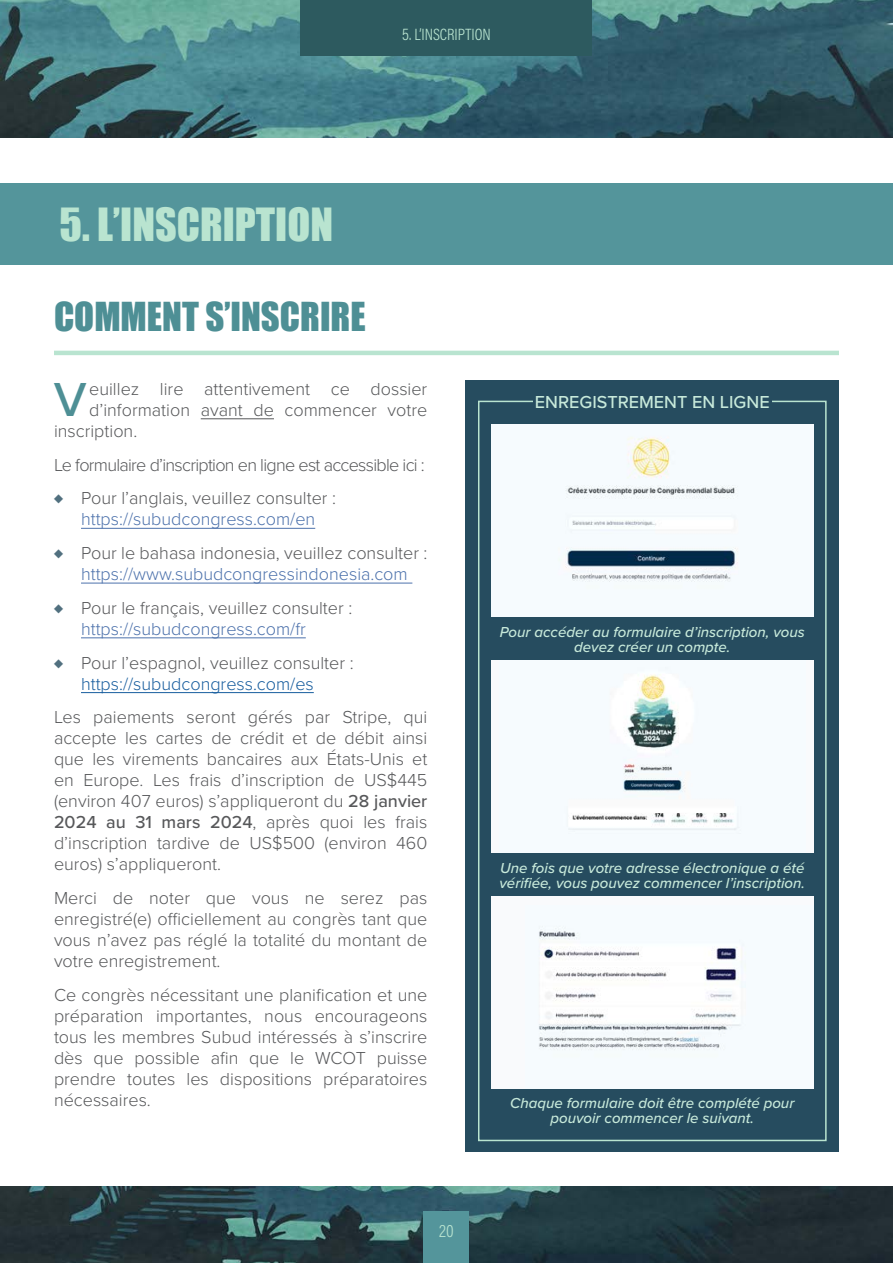
<style>
.page{position:relative;width:893px;height:1263px;background:#fff}
.page>*{position:absolute;margin:0;border:0;box-sizing:border-box;transform-origin:0 0}
.Para_opening{font:500 49.5px "Proxima Nova";color:#4e8f95}
.Heading_1{font:42px "Impact";color:#b9e4d0}
.Heading_2{font:36.75px "Impact";color:#4e8f95}
.Paragraph_Style_1{font:300 18px/21px "Proxima Nova";color:#57585a;text-align:justify}
.Para_opening-2{font:300 18px "Proxima Nova";color:#57585a}
.Paragraph_Style_1-2{font:300 18px "Proxima Nova";letter-spacing:-.04em;color:#57585a}
.Paragraph_Style_1-3{font:500 18px "Proxima Nova";color:#c7e9da}
.t1{font:300 18px "Acumin Pro Cond";color:#b9e4d0}
.t2{font:300 16.5px "Acumin Pro Cond";color:#b9e4d0}
.Paragraph_Style_1-4{font:italic 500 15px/15px "Proxima Nova";color:#c7e9da;text-align:center}
.s1{color:#51707f}
.s2{color:#4d72ac}
.s3{color:#175d9e}
.s4{font-weight:500}
</style>
<div class="page">
<img style="left:0;top:1186px;width:893px;height:77px">
<div style="left:424px;top:1211px;width:45px;height:52px;background:#54959b"></div>
<img style="left:0;top:0;width:893px;height:137px">
<div style="left:0;top:183px;width:893px;height:82px;background:#54959b"></div>
<hr style="left:54px;top:351px;width:785px;height:4px;background:#b9e4d0">
<hr style="left:201px;top:418px;width:73px;height:1px;background:#57585a">
<hr style="left:81px;top:528px;width:234px;height:1px;background:#4d72ac">
<hr style="left:81px;top:583px;width:331px;height:1px;background:#4d72ac">
<hr style="left:81px;top:637px;width:225px;height:1px;background:#4d72ac">
<hr style="left:81px;top:692px;width:233px;height:1px;background:#175d9e">
<div style="left:301px;top:0;width:291px;height:55px;background:#2d5a5f"></div>
<div style="left:466px;top:380px;width:373px;height:771px;background:#264c5f"></div>
<img style="left:491px;top:425px;width:322px;height:192px">
<div style="left:491px;top:660px;width:322px;height:192px;background:#f9fafc"></div>
<img style="left:569px;top:674px;width:168px;height:156px">
<div style="left:491px;top:896px;width:322px;height:192px;background:#f9fafc"></div>
<img style="left:539px;top:928px;width:202px;height:122px">
<div style="left:478px;top:401px;width:349px;height:740px;border:2px solid #b9e4d0"></div>
<div style="left:533px;top:393px;width:239px;height:18px;background:#264c5f"></div>
<p class="t2" style="left:402px;top:24px;width:90px">5. L’INSCRIPTION</p>
<p class="Heading_1" style="left:60px;top:192px;width:275px">5. L’INSCRIPTION</p>
<p class="Heading_2" style="left:54px;top:288px;width:313px">COMMENT S’INSCRIRE</p>
<p class="Para_opening" style="left:54px;top:362px;width:34px">V</p>
<p class="Para_opening-2" style="left:89px;top:375px;width:340px">euillez lire attentivement ce dossier</p>
<p class="Para_opening-2" style="left:89px;top:396px;width:340px">d’information avant de commencer votre</p>
<p class="Para_opening-2" style="left:54px;top:417px;width:85px">inscription.</p>
<p class="Paragraph_Style_1-2" style="left:54px;top:451px;width:372px">Le formulaire d’inscription en ligne est accessible ici :</p>
<p class="Paragraph_Style_1" style="left:54px;top:487px;width:284px;text-align:center"><span class="s1">♦</span> Pour l’anglais, veuillez consulter : <span class="s2">https://subudcongress.com/en</span></p>
<p class="Paragraph_Style_1" style="left:54px;top:542px;width:375px;text-align:center"><span class="s1">♦</span> Pour le bahasa indonesia, veuillez consulter : <span class="s2">https://www.subudcongressindonesia.com</span></p>
<p class="Paragraph_Style_1" style="left:81px;top:596px;width:273px;text-indent:-27px"><span class="s1">♦</span> Pour le français, veuillez consulter : <span class="s2">https://subudcongress.com/fr</span></p>
<p class="Paragraph_Style_1" style="left:81px;top:651px;width:274px;text-indent:-27px"><span class="s1">♦</span> Pour l’espagnol, veuillez consulter : <span class="s3">https://subudcongress.com/es</span></p>
<p class="Paragraph_Style_1" style="left:54px;top:706px;width:375px">Les paiements seront gérés par Stripe, qui accepte les cartes de crédit et de débit ainsi que les virements bancaires aux États-Unis et en Europe. Les frais d’inscription de US$445 (environ 407 euros) s’appliqueront du <span class="s4">28 janvier 2024 au 31 mars 2024</span>, après quoi les frais d’inscription tardive de US$500 (environ 460 euros) s’appliqueront.</p>
<p class="Paragraph_Style_1" style="left:54px;top:887px;width:375px">Merci de noter que vous ne serez pas enregistré(e) officiellement au congrès tant que vous n’avez pas réglé la totalité du montant de votre enregistrement.</p>
<p class="Paragraph_Style_1" style="left:54px;top:983px;width:375px">Ce congrès nécessitant une planification et une préparation importantes, nous encourageons tous les membres Subud intéressés à s’inscrire dès que possible afin que le WCOT puisse prendre toutes les dispositions préparatoires nécessaires.</p>
<p class="t1" style="left:439px;top:1219px;width:16px">20</p>
<p class="Paragraph_Style_1-3" style="left:535px;top:388px;width:236px">ENREGISTREMENT EN LIGNE</p>
<p class="Paragraph_Style_1-4" style="left:500px;top:624px;width:306px">Pour accéder au formulaire d’inscription, vous devez créer un compte.</p>
<p class="Paragraph_Style_1-4" style="left:499px;top:860px;width:307px;text-align:left">Une fois que votre adresse électronique a été vérifiée, vous pouvez commencer l’inscription.</p>
<p class="Paragraph_Style_1-4" style="left:510px;top:1095px;width:286px">Chaque formulaire doit être complété pour pouvoir commencer le suivant.</p>
</div>
